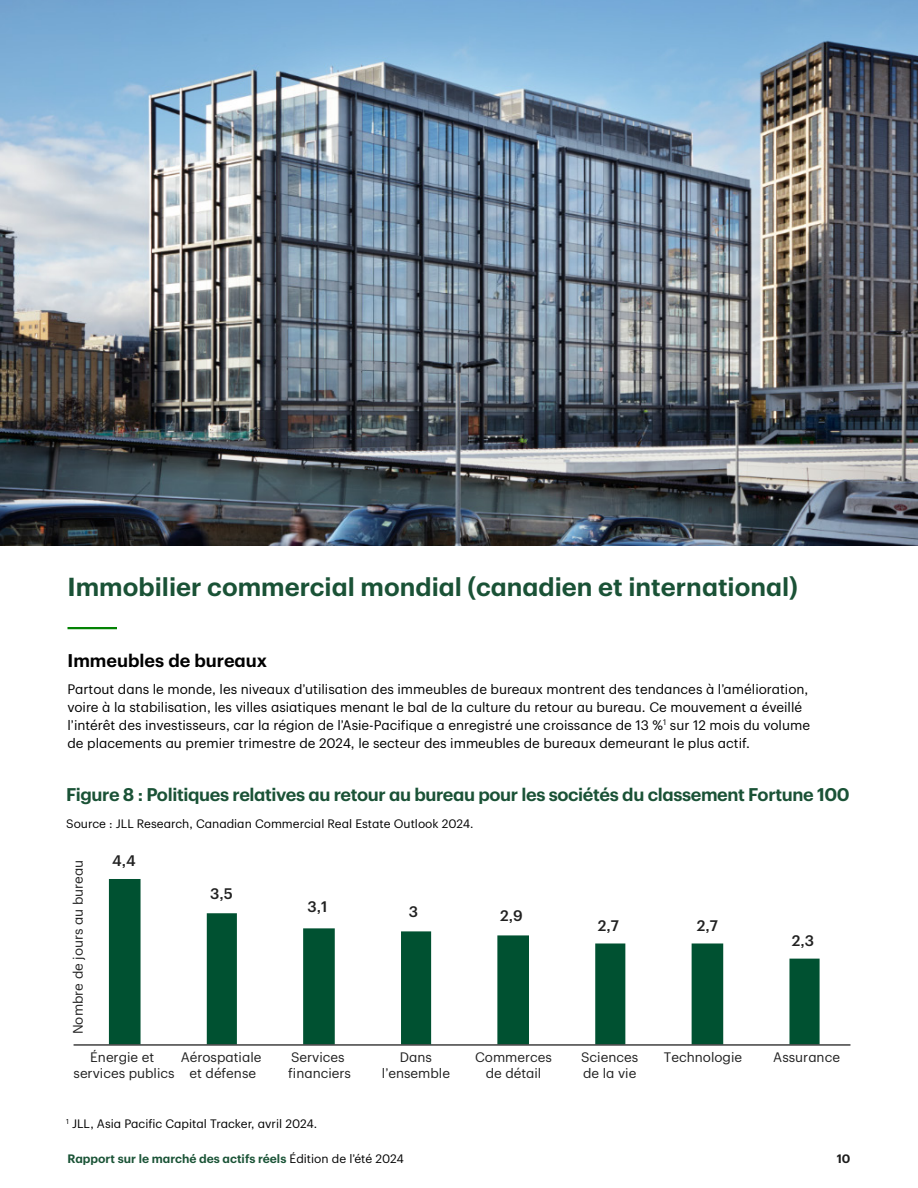
<style>
.page{position:relative;width:918px;height:1188px;background:#fff}
.page>*{position:absolute;margin:0;border:0;box-sizing:border-box;transform-origin:0 0}
.t1{font:600 25.5px "TD Graphik";color:#1a5236}
.t2{font:600 18px "TD Graphik";letter-spacing:-.02em;color:#1a5236}
.t3{font:600 18px "TD Graphik";color:#000}
.t4{font:500 15px "TD Graphik";color:#212121}
.t5{font:13.5px/18px "TD Graphik";color:#000}
.t6{font:13.5px/16.2px "TD Graphik";color:#212121;text-align:center}
.t7{font:12px "TD Graphik";color:#000}
.t8{font:600 12px "TD Graphik";color:#1a5336}
.t9{font:600 12px "TD Graphik";color:#1c1c1c}
.s1{font-weight:400;color:#000}
</style>
<div class="page">
<hr style="left:68px;top:627px;width:49px;height:2px;background:#038203">
<img style="left:0;top:0;width:918px;height:545px">
<svg style="left:109px;top:879px;width:711px;height:165px"></svg>
<hr style="left:74px;top:1044px;width:776px;height:2px;background:#000">
<h2 class="t1" style="left:67px;top:567px;width:732px">Immobilier commercial mondial (canadien et international)</h2>
<h3 class="t3" style="left:68px;top:646px;width:201px">Immeubles de bureaux</h3>
<p class="t5" style="left:67px;top:679px;width:744px">Partout dans le monde, les niveaux d’utilisation des immeubles de bureaux montrent des tendances à l’amélioration, voire à la stabilisation, les villes asiatiques menant le bal de la culture du retour au bureau. Ce mouvement a éveillé l’intérêt des investisseurs, car la région de l’Asie-Pacifique a enregistré une croissance de 13 %<sup>1</sup> sur 12 mois du volume de placements au premier trimestre de 2024, le secteur des immeubles de bureaux demeurant le plus actif.</p>
<h3 class="t2" style="left:66px;top:780px;width:785px">Figure 8 : Politiques relatives au retour au bureau pour les sociétés du classement Fortune 100</h3>
<p class="t7" style="left:66px;top:815px;width:409px">Source : JLL Research, Canadian Commercial Real Estate Outlook 2024.</p>
<p class="t6" style="left:69px;top:1034px;width:176px;rotate:-90deg">Nombre de jours au bureau</p>
<p class="t4" style="left:112px;top:849px;width:25px">4,4</p>
<p class="t4" style="left:210px;top:882px;width:24px">3,5</p>
<p class="t4" style="left:307px;top:895px;width:21px">3,1</p>
<p class="t4" style="left:409px;top:900px;width:11px">3</p>
<p class="t4" style="left:500px;top:904px;width:24px">2,9</p>
<p class="t4" style="left:598px;top:914px;width:23px">2,7</p>
<p class="t4" style="left:697px;top:914px;width:23px">2,7</p>
<p class="t4" style="left:792px;top:930px;width:24px">2,3</p>
<p class="t6" style="left:74px;top:1048px;width:103px">Énergie et services publics</p>
<p class="t6" style="left:181px;top:1048px;width:82px">Aérospatiale et défense</p>
<p class="t6" style="left:288px;top:1048px;width:64px;text-align:left">Services financiers</p>
<p class="t6" style="left:382px;top:1048px;width:70px">Dans l’ensemble</p>
<p class="t6" style="left:475px;top:1048px;width:79px">Commerces de détail</p>
<p class="t6" style="left:581px;top:1048px;width:59px;text-align:left">Sciences de la vie</p>
<p class="t6" style="left:664px;top:1048px;width:80px">Technologie</p>
<p class="t6" style="left:773px;top:1048px;width:68px">Assurance</p>
<p class="t7" style="left:66px;top:1115px;width:252px"><sup>1</sup> JLL, Asia Pacific Capital Tracker, avril 2024.</p>
<p class="t8" style="left:68px;top:1150px;width:338px">Rapport sur le marché des actifs réels <span class="s1">Édition de l’été 2024</span></p>
<p class="t9" style="left:837px;top:1150px;width:15px">10</p>
</div>
